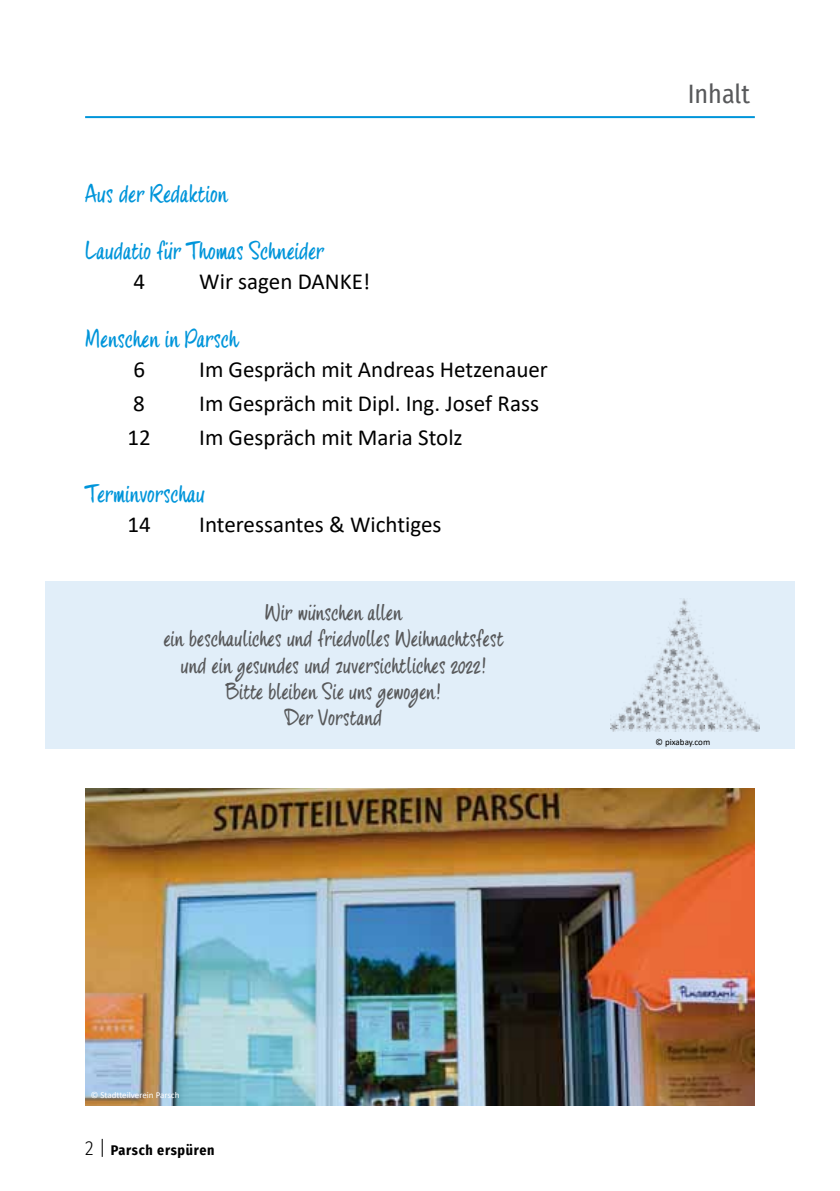
<style>
.page{position:relative;width:840px;height:1191px;background:#fff}
.page>*{position:absolute;margin:0;border:0;box-sizing:border-box;transform-origin:0 0}
.t1{font:26px "Fira Sans Condensed";color:#58595b}
.t2{font:24px "four Hand";color:#0095da}
.t3{font:23px "Calibri";color:#000}
.t4{font:22px/26.4px "four Hand";color:#58595b;text-align:center}
.t5{font:700 14px "Fira Sans Condensed";letter-spacing:.05em;color:#000}
.t6{font:9px "Calibri";color:#fff}
.t7{font:9px "Calibri";color:#000}
.s1{font-weight:300;font-size:20px}
</style>
<div class="page">
<div style="left:45px;top:581px;width:749px;height:167px;background:#e1eef9"></div>
<img style="left:610px;top:598px;width:149px;height:134px">
<img style="left:85px;top:788px;width:669px;height:318px">
<div style="left:319px;top:727px;width:142px;height:22px;background:#e1eef9"></div>
<hr style="left:85px;top:116px;width:669px;height:2px;background:#0095da">
<p class="t2" style="left:85px;top:179px;width:143px">Aus der Redaktion</p>
<p class="t2" style="left:85px;top:237px;width:240px">Laudatio für Thomas Schneider</p>
<p class="t3" style="left:133px;top:266px;width:13px">4</p>
<p class="t3" style="left:199px;top:266px;width:173px">Wir sagen DANKE!</p>
<p class="t2" style="left:85px;top:324px;width:154px">Menschen in Parsch</p>
<p class="t3" style="left:133px;top:353px;width:13px">6</p>
<p class="t3" style="left:199px;top:353px;width:350px">Im Gespräch mit Andreas Hetzenauer</p>
<p class="t3" style="left:133px;top:388px;width:13px">8</p>
<p class="t3" style="left:199px;top:388px;width:341px">Im Gespräch mit Dipl. Ing. Josef Rass</p>
<p class="t3" style="left:127px;top:421px;width:25px">12</p>
<p class="t3" style="left:199px;top:421px;width:265px">Im Gespräch mit Maria Stolz</p>
<p class="t2" style="left:85px;top:479px;width:121px">Terminvorschau</p>
<p class="t3" style="left:127px;top:509px;width:25px">14</p>
<p class="t3" style="left:199px;top:509px;width:243px">Interessantes &amp; Wichtiges</p>
<p class="t4" style="left:163px;top:599px;width:341px">Wir wünschen allen<br>ein beschauliches und friedvolles Weihnachtsfest und ein gesundes und zuversichtliches 2022!<br>Bitte bleiben Sie uns gewogen!<br>Der Vorstand</p>
<p class="t1" style="left:687px;top:74px;width:64px">Inhalt</p>
<p class="t7" style="left:655px;top:735px;width:56px">© pixabay.com</p>
<p class="t6" style="left:91px;top:1088px;width:90px">© Stadtteilverein Parsch</p>
<p class="t5" style="left:85px;top:1138px;width:131px"><span class="s1">2 |</span> Parsch erspüren</p>
</div>
